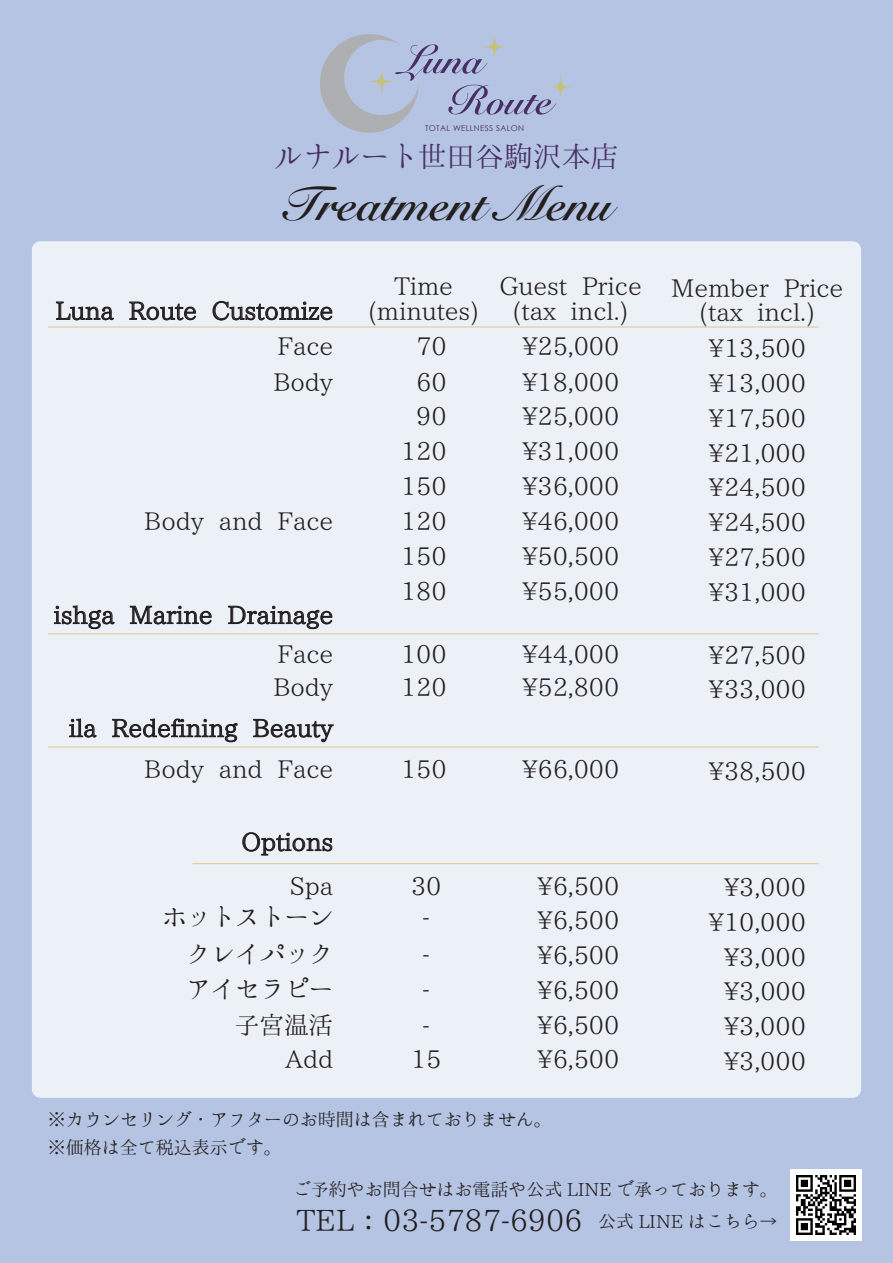
<style>
.page{position:relative;width:893px;height:1263px;background:#b6c4e3}
.page>*{position:absolute;margin:0;border:0;box-sizing:border-box;transform-origin:0 0}
.t1{font:700 48px "Snell Roundhand";color:#231f20}
.t2{font:29.4px "Hannari Mincho";color:#231f20}
.t3{font:28.8px "Hannari Mincho";color:#472f65}
.t4{font:24.6px/34.8px "Hannari Mincho";color:#231f20}
.t5{font:18px "Hannari Mincho";color:#231f20}
.t6{font:8.1px "Century Gothic";letter-spacing:.04em;color:#472f65}
.s1{font-size:18px}
</style>
<div class="page">
<div style="left:32px;top:241px;width:829px;height:857px;background:#ecf0f7;border-radius:9px"></div>
<svg style="left:320px;top:34px;width:236px;height:99px"></svg>
<svg style="left:482px;top:34px;width:25px;height:25px"></svg>
<svg style="left:548px;top:74px;width:25px;height:25px"></svg>
<img style="left:790px;top:1170px;width:71px;height:70px">
<svg style="left:56px;top:302px;width:58px;height:18px"></svg>
<svg style="left:129px;top:302px;width:67px;height:18px"></svg>
<svg style="left:213px;top:301px;width:119px;height:19px"></svg>
<svg style="left:54px;top:605px;width:61px;height:24px"></svg>
<svg style="left:130px;top:605px;width:82px;height:19px"></svg>
<svg style="left:228px;top:606px;width:104px;height:23px"></svg>
<hr style="left:48px;top:327px;width:770px;height:1px;background:#e1c891">
<hr style="left:48px;top:633px;width:770px;height:1px;background:#e1c891">
<svg style="left:69px;top:718px;width:28px;height:19px"></svg>
<svg style="left:112px;top:718px;width:126px;height:24px"></svg>
<svg style="left:253px;top:719px;width:81px;height:23px"></svg>
<hr style="left:48px;top:747px;width:770px;height:1px;background:#e1c891">
<svg style="left:242px;top:832px;width:90px;height:23px"></svg>
<hr style="left:192px;top:863px;width:626px;height:1px;background:#e1c891">
<p class="t6" style="left:425px;top:122px;width:100px">TOTAL WELLNESS SALON</p>
<p class="t3" style="left:274px;top:140px;width:347px">ルナルート世田谷駒沢本店</p>
<h1 class="t1" style="left:281px;top:162px;width:333px">Treatment Menu</h1>
<p class="t4" style="left:55px;top:294px;width:279px">Luna Route Customize</p>
<p class="t4" style="left:277px;top:330px;width:57px">Face</p>
<p class="t4" style="left:273px;top:365px;width:62px">Body</p>
<p class="t4" style="left:144px;top:505px;width:191px">Body and Face</p>
<p class="t4" style="left:54px;top:598px;width:281px">ishga Marine Drainage</p>
<p class="t4" style="left:273px;top:638px;width:62px;line-height:33.5px">Face<br>Body</p>
<p class="t4" style="left:69px;top:708px;width:266px;line-height:41.2px;text-align:right">ila Redefining Beauty<br>Body and Face</p>
<p class="t4" style="left:241px;top:825px;width:93px">Options</p>
<p class="t4" style="left:161px;top:871px;width:174px;line-height:31.5px;text-align:right">Spa<br>ホットストーン</p>
<p class="t4" style="left:368px;top:275px;width:113px;line-height:24.6px;text-align:center">Time (minutes)</p>
<p class="t4" style="left:401px;top:330px;width:47px;text-align:right">70<br>60<br>90<br>120<br>150<br>120<br>150<br>180</p>
<p class="t4" style="left:401px;top:638px;width:47px;line-height:33.5px">100<br>120</p>
<p class="t4" style="left:499px;top:275px;width:144px;line-height:24.6px;text-align:center">Guest Price (tax incl.)</p>
<p class="t4" style="left:522px;top:330px;width:98px">¥25,000</p>
<p class="t4" style="left:522px;top:365px;width:98px;text-align:justify">¥18,000 ¥25,000 ¥31,000 ¥36,000 ¥46,000 ¥50,500 ¥55,000</p>
<p class="t4" style="left:522px;top:638px;width:98px;line-height:33.5px">¥44,000 ¥52,800</p>
<p class="t4" style="left:401px;top:753px;width:47px">150</p>
<p class="t4" style="left:522px;top:753px;width:98px">¥66,000</p>
<p class="t4" style="left:411px;top:871px;width:32px;line-height:31.5px;text-align:center">30 -</p>
<p class="t4" style="left:537px;top:869px;width:83px">¥6,500 ¥6,500</p>
<p class="t4" style="left:671px;top:276px;width:174px;line-height:24.6px;text-align:center">Member Price (tax incl.)</p>
<p class="t4" style="left:709px;top:331px;width:98px">¥13,500</p>
<p class="t4" style="left:709px;top:367px;width:98px;text-align:justify">¥13,000 ¥17,500 ¥21,000 ¥24,500 ¥24,500 ¥27,500 ¥31,000</p>
<p class="t4" style="left:709px;top:639px;width:98px;line-height:33.5px">¥27,500 ¥33,000</p>
<p class="t4" style="left:709px;top:754px;width:98px">¥38,500</p>
<p class="t4" style="left:709px;top:871px;width:98px;text-align:right">¥3,000 ¥10,000</p>
<p class="t4" style="left:186px;top:938px;width:149px">クレイパックアイセラピー</p>
<p class="t4" style="left:423px;top:938px;width:9px">- -</p>
<p class="t4" style="left:538px;top:939px;width:83px">¥6,500 ¥6,500</p>
<p class="t4" style="left:724px;top:940px;width:83px">¥3,000 ¥3,000</p>
<p class="t4" style="left:235px;top:1008px;width:100px">子宮温活</p>
<p class="t4" style="left:285px;top:1043px;width:49px">Add</p>
<p class="t4" style="left:423px;top:1008px;width:9px">-</p>
<p class="t4" style="left:537px;top:1008px;width:83px">¥6,500</p>
<p class="t4" style="left:724px;top:1010px;width:83px">¥3,000</p>
<p class="t4" style="left:411px;top:1043px;width:32px">15</p>
<p class="t4" style="left:537px;top:1043px;width:83px">¥6,500</p>
<p class="t4" style="left:724px;top:1044px;width:83px">¥3,000</p>
<p class="t5" style="left:48px;top:1109px;width:505px">※カウンセリング・アフターのお時間は含まれておりません。</p>
<p class="t5" style="left:48px;top:1137px;width:236px">※価格は全て税込表示です。</p>
<p class="t5" style="left:293px;top:1179px;width:486px">ご予約やお問合せはお電話や公式 LINE で承っております。</p>
<p class="t2" style="left:297px;top:1204px;width:482px">TEL：03-5787-6906 <span class="s1">公式 LINE はこちら→</span></p>
</div>
